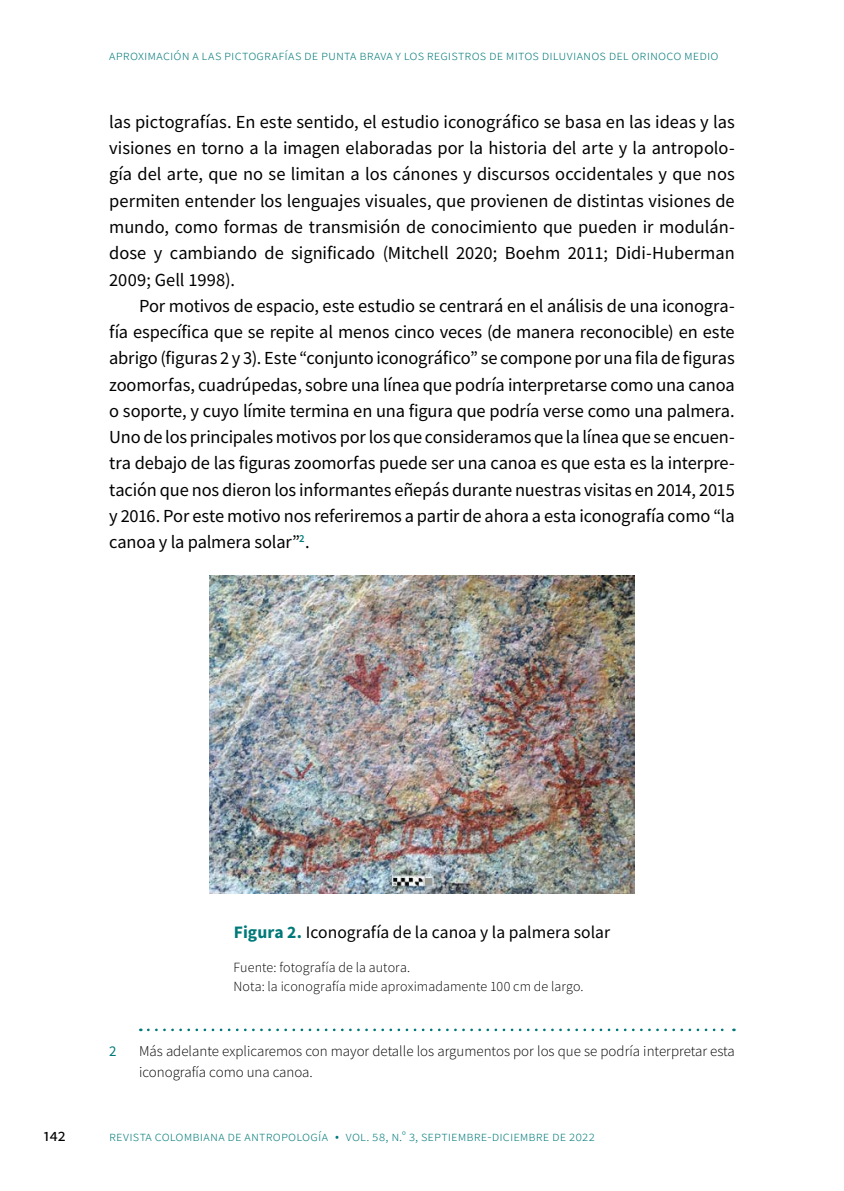
<style>
.page{position:relative;width:844px;height:1191px;background:#fff}
.page>*{position:absolute;margin:0;border:0;box-sizing:border-box;transform-origin:0 0}
.t1{font:18.38px/26.2px "Source Sans Pro";letter-spacing:-.005em;color:#000;text-align:justify}
.t2{font:17.5px "Source Sans Pro";color:#000}
.t3{font:300 14.88px/21px "Source Sans Pro";color:#000}
.t4{font:14.88px "Source Sans Pro";color:#007979}
.t5{font:300 14px "Source Sans Pro";letter-spacing:.01em;color:#007979}
.t6{font:300 14px/19.2px "Source Sans Pro";letter-spacing:.005em;color:#000}
.s1{font-weight:700;color:#007979}
</style>
<div class="page">
<svg style="left:148px;top:1028px;width:586px;height:3px"></svg>
<img style="left:210px;top:575px;width:424px;height:318px">
<p class="t5" style="left:109px;top:47px;width:8px">APRO</p>
<p class="t5" style="left:138px;top:47px;width:13px">XIMACI</p>
<p class="t5" style="left:173px;top:47px;width:59px">ÓNALAS PICTOGRA</p>
<p class="t5" style="left:278px;top:47px;width:89px">FÍAS DE PUNTA BRAVA</p>
<p class="t5" style="left:395px;top:47px;width:39px">Y LOS REGISTROS</p>
<p class="t5" style="left:489px;top:47px;width:25px">DE MITOS</p>
<p class="t5" style="left:541px;top:47px;width:33px">DILUVIANOS</p>
<p class="t5" style="left:608px;top:47px;width:31px">DEL ORINOCO</p>
<p class="t5" style="left:684px;top:47px;width:8px">MEDIO</p>
<p class="t1" style="left:109px;top:109px;width:627px">las pictografías. En este sentido, el estudio iconográfico se basa en las ideas y las visiones en torno a la imagen elaboradas por la historia del arte y la antropolo&shy;gía del arte, que no se limitan a los cánones y discursos occidentales y que nos permiten entender los lenguajes visuales, que provienen de distintas visiones de mundo, como formas de transmisión de conocimiento que pueden ir modulán&shy;dose y cambiando de significado (Mitchell 2020; Boehm 2011; Didi-Huberman 2009; Gell 1998).</p>
<p class="t1" style="left:109px;top:292px;width:627px;text-indent:30px">Por motivos de espacio, este estudio se centrará en el análisis de una iconogra&shy;fía específica que se repite al menos cinco veces (de manera reconocible) en este abrigo (figuras 2 y 3). Este “conjunto iconográfico” se compone por una fila de figuras zoomorfas, cuadrúpedas, sobre una línea que podría interpretarse como una canoa o soporte, y cuyo límite termina en una figura que podría verse como una palmera.<br>Uno de los principales motivos por los que consideramos que la línea que se encuen&shy;tra debajo de las figuras zoomorfas puede ser una canoa es que esta es la interpre&shy;tación que nos dieron los informantes eñepás durante nuestras visitas en 2014, 2015 y 2016. Por este motivo nos referiremos a partir de ahora a esta iconografía como “la canoa y la palmera solar”<sup>2</sup>.</p>
<p class="t2" style="left:43px;top:1124px;width:24px">142</p>
<p class="t2" style="left:234px;top:921px;width:378px"><span class="s1">Figura 2.</span> Iconografía de la canoa y la palmera solar</p>
<p class="t6" style="left:233px;top:958px;width:351px">Fuente: fotografía de la autora.<br>Nota: la iconografía mide aproximadamente 100 cm de largo.</p>
<p class="t4" style="left:109px;top:1041px;width:9px">2</p>
<p class="t3" style="left:139px;top:1040px;width:597px">Más adelante explicaremos con mayor detalle los argumentos por los que se podría interpretar esta iconografía como una canoa.</p>
<p class="t5" style="left:109px;top:1128px;width:320px">revista colombiana de antropología • Vol. 58, N .° 3, SEPTIEMBRE</p>
<p class="t5" style="left:487px;top:1128px;width:12px">-DICIEMBRE</p>
<p class="t5" style="left:552px;top:1128px;width:44px">de 2022</p>
</div>
